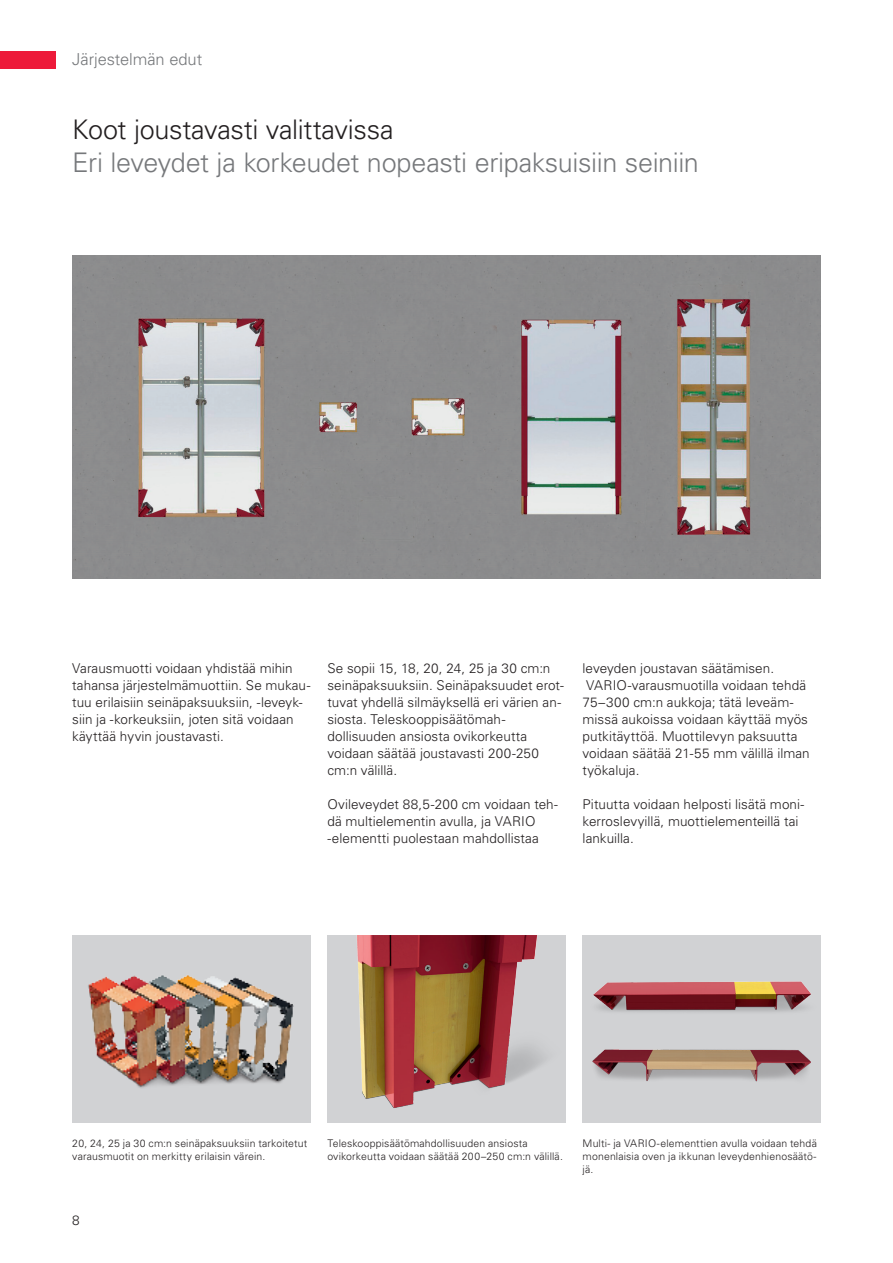
<style>
.page{position:relative;width:893px;height:1263px;background:#fff}
.page>*{position:absolute;margin:0;border:0;box-sizing:border-box;transform-origin:0 0}
.P_18pt_subline_light{font:300 27px "Univers LTCYR 45";letter-spacing:-.015em;color:#76787b}
.P_18pt_headline_bold{font:300 27px "Univers LTCYR 45";letter-spacing:-.01em;color:#231f20}
.P_11pt_chapter_light{font:300 16.5px "Univers LTCYR 45";letter-spacing:-.005em;color:#76787b}
.P_9pt_text_light_bla{font:300 13.5px/17px "Univers LTCYR 45";letter-spacing:.005em;color:#231f20}
.P_7pt_light_black_le{font:300 10.5px/12.8px "Univers LTCYR 45";letter-spacing:.015em;color:#231f20}
</style>
<div class="page">
<div style="left:0;top:51px;width:55px;height:17px;background:#ed1a3a"></div>
<img style="left:72px;top:255px;width:749px;height:323px">
<div style="left:72px;top:935px;width:238px;height:188px;background:#d1d2d4"></div>
<img style="left:88px;top:975px;width:206px;height:113px">
<div style="left:327px;top:935px;width:239px;height:188px;background:#d1d2d4"></div>
<img style="left:357px;top:935px;width:187px;height:173px">
<div style="left:583px;top:935px;width:238px;height:188px;background:#d1d2d4"></div>
<img style="left:593px;top:981px;width:218px;height:31px">
<img style="left:592px;top:1049px;width:219px;height:33px">
<p class="P_11pt_chapter_light" style="left:72px;top:49px;width:131px">Järjestelmän edut</p>
<p class="P_18pt_headline_bold" style="left:72px;top:111px;width:323px">Koot joustavasti valittavissa</p>
<p class="P_18pt_subline_light" style="left:72px;top:144px;width:628px">Eri leveydet ja korkeudet nopeasti eripaksuisiin seiniin</p>
<p class="P_9pt_text_light_bla" style="left:72px;top:659px;width:240px">Varausmuotti voidaan yhdistää mihin tahansa järjestelmämuottiin. Se mukau&shy;tuu erilaisiin seinäpaksuuksiin, -leveyk&shy;siin ja -korkeuksiin, joten sitä voidaan käyttää hyvin joustavasti.</p>
<p class="P_9pt_text_light_bla" style="left:327px;top:659px;width:238px">Se sopii 15, 18, 20, 24, 25 ja 30 cm:n seinäpaksuuksiin. Seinäpaksuudet erot&shy;tuvat yhdellä silmäyksellä eri värien an&shy;siosta. Teleskooppisäätömah&shy;dollisuuden ansiosta ovikorkeutta voidaan säätää joustavasti 200-250 cm:n välillä.</p>
<p class="P_9pt_text_light_bla" style="left:327px;top:796px;width:232px">Ovileveydet 88,5-200 cm voidaan teh&shy;dä multielementin avulla, ja VARIO</p>
<p class="P_9pt_text_light_bla" style="left:327px;top:830px;width:213px">-elementti puolestaan mahdollistaa</p>
<p class="P_9pt_text_light_bla" style="left:583px;top:659px;width:193px">leveyden joustavan säätämisen.</p>
<p class="P_9pt_text_light_bla" style="left:583px;top:676px;width:229px">VARIO-varausmuotilla voidaan tehdä<br>75–300 cm:n aukkoja; tätä leveäm&shy;missä aukoissa voidaan käyttää myös putkitäyttöä. Muottilevyn paksuutta voidaan säätää 21-55 mm välillä ilman työkaluja.</p>
<p class="P_9pt_text_light_bla" style="left:583px;top:796px;width:223px">Pituutta voidaan helposti lisätä moni&shy;kerroslevyillä, muottielementeillä tai lankuilla.</p>
<p class="P_7pt_light_black_le" style="left:72px;top:1137px;width:236px">20, 24, 25 ja 30 cm:n seinäpaksuuksiin tarkoitetut varausmuotit on merkitty erilaisin värein.</p>
<p class="P_7pt_light_black_le" style="left:327px;top:1137px;width:202px">Teleskooppisäätömahdollisuuden ansiosta</p>
<p class="P_7pt_light_black_le" style="left:327px;top:1150px;width:237px">ovikorkeutta voidaan säätää 200–250 cm:n välillä.</p>
<p class="P_9pt_text_light_bla" style="left:72px;top:1211px;width:9px">8</p>
<p class="P_7pt_light_black_le" style="left:583px;top:1137px;width:236px;text-align:justify">Multi- ja VARIO-elementtien avulla voidaan tehdä monenlaisia oven ja ikkunan leveydenhienosäätö&shy;jä.</p>
</div>
